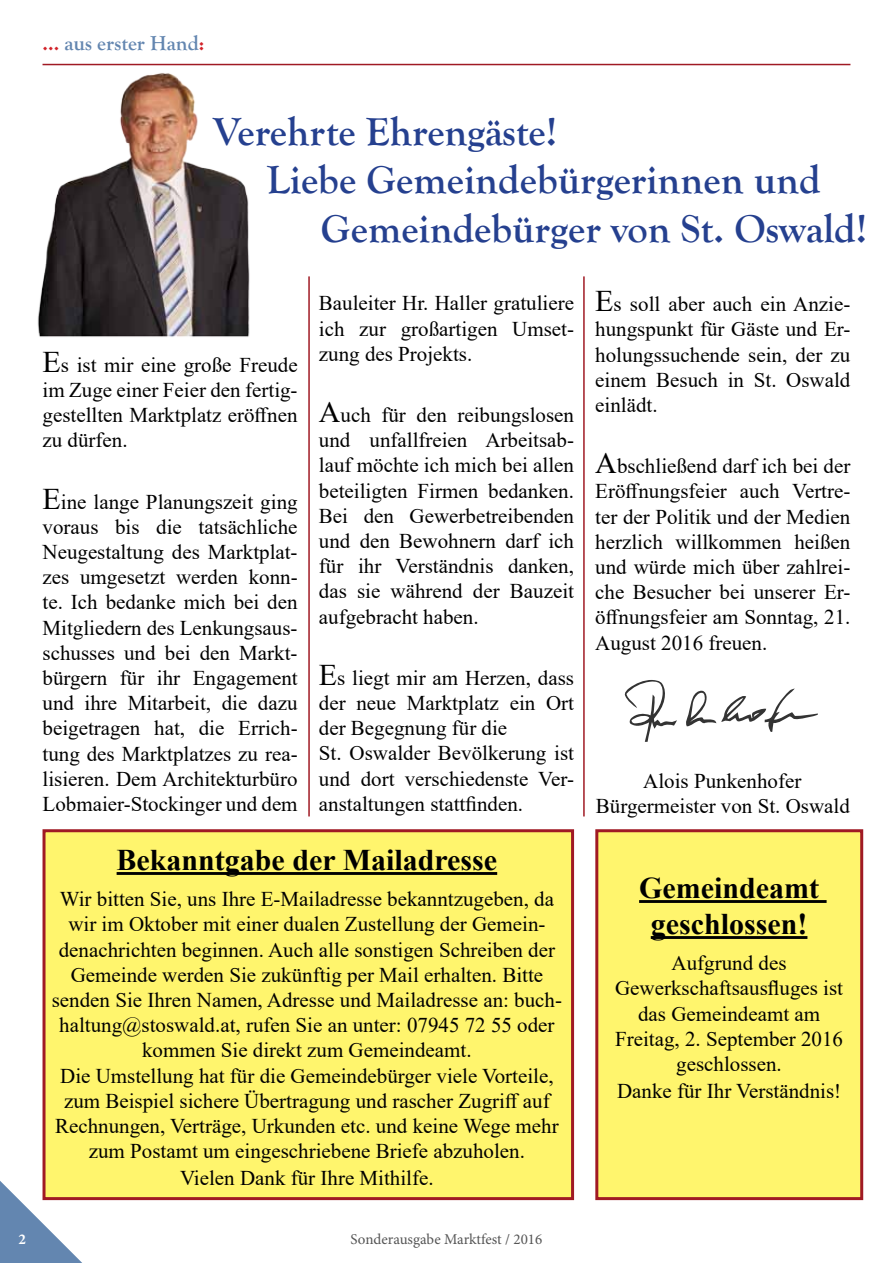
<style>
.page{position:relative;width:893px;height:1263px;background:#fff}
.page>*{position:absolute;margin:0;border:0;box-sizing:border-box;transform-origin:0 0}
.t1{font:700 40.5px "Goudy Old Style T";color:#25408f}
.t2{font:700 30px/36px "Times New Roman";color:#000;text-align:center}
.t3{font:21px/25.2px "Times New Roman";color:#000;text-align:justify}
.t4{font:700 21px "Goudy Old Style T";color:#6386b0}
.t5{font:15px "Minion Pro";color:#555}
.t6{font:700 15px "Minion Pro";color:#fff}
.s1{color:#d2232a}
.s2{font-size:30px}
</style>
<div class="page">
<svg style="left:0;top:1171px;width:89px;height:92px"></svg>
<hr style="left:43px;top:64px;width:807px;height:1px;background:#a01a24">
<img style="left:37px;top:63px;width:271px;height:274px">
<hr style="left:583px;top:276px;width:2px;height:540px;background:#a01a24">
<hr style="left:308px;top:276px;width:2px;height:540px;background:#a01a24">
<svg style="left:624px;top:680px;width:194px;height:62px"></svg>
<div style="left:595px;top:829px;width:268px;height:371px;background:#fff56d;border:3px solid #a01a24"></div>
<hr style="left:639px;top:900px;width:188px;height:3px;background:#000">
<hr style="left:651px;top:936px;width:156px;height:3px;background:#000">
<div style="left:43px;top:829px;width:531px;height:371px;background:#fff56d;border:3px solid #a01a24"></div>
<hr style="left:117px;top:872px;width:380px;height:3px;background:#000">
<p class="t4" style="left:43px;top:32px;width:163px"><span class="s1">...</span> aus erster Hand<span class="s1">:</span></p>
<h1 class="t1" style="left:213px;top:109px;width:346px">Verehrte Ehrengäste!</h1>
<h1 class="t1" style="left:267px;top:157px;width:555px">Liebe Gemeindebürgerinnen und</h1>
<h1 class="t1" style="left:321px;top:206px;width:548px">Gemeindebürger von St. Oswald!</h1>
<p class="t3" style="left:43px;top:351px;width:257px"><span class="s2">E</span>s ist mir eine große Freude im Zuge einer Feier den fertig&shy;gestellten Marktplatz eröffnen zu dürfen.</p>
<p class="t3" style="left:43px;top:488px;width:257px"><span class="s2">E</span>ine lange Planungszeit ging voraus bis die tatsächliche Neugestaltung des Marktplat&shy;zes umgesetzt werden konn&shy;te. Ich bedanke mich bei den Mitgliedern des Lenkungsaus&shy;schusses und bei den Markt&shy;bürgern für ihr Engagement und ihre Mitarbeit, die dazu beigetragen hat, die Errich&shy;tung des Marktplatzes zu rea&shy;lisieren. Dem Architekturbüro Lobmaier-Stockinger und dem</p>
<p class="t3" style="left:319px;top:290px;width:257px">Bauleiter Hr. Haller gratuliere ich zur großartigen Umset&shy;zung des Projekts.</p>
<p class="t3" style="left:319px;top:402px;width:257px"><span class="s2">A</span>uch für den reibungslosen und unfallfreien Arbeitsab&shy;lauf möchte ich mich bei allen beteiligten Firmen bedanken.<br>Bei den Gewerbetreibenden und den Bewohnern darf ich für ihr Verständnis danken, das sie während der Bauzeit aufgebracht haben.</p>
<p class="t3" style="left:319px;top:664px;width:257px;text-align:left"><span class="s2">E</span>s liegt mir am Herzen, dass der neue Marktplatz ein Ort der Begegnung für die<br>St. Oswalder Bevölkerung ist und dort verschiedenste Ver&shy;anstaltungen stattfinden.</p>
<h2 class="t2" style="left:117px;top:841px;width:382px">Bekanntgabe der Mailadresse</h2>
<p class="t3" style="left:52px;top:886px;width:512px;text-align:center">Wir bitten Sie, uns Ihre E-Mailadresse bekanntzugeben, da wir im Oktober mit einer dualen Zustellung der Gemein&shy;denachrichten beginnen. Auch alle sonstigen Schreiben der Gemeinde werden Sie zukünftig per Mail erhalten. Bitte senden Sie Ihren Namen, Adresse und Mailadresse an: buch&shy;haltung@stoswald.at, rufen Sie an unter: 07945 72 55 oder kommen Sie direkt zum Gemeindeamt.<br>Die Umstellung hat für die Gemeindebürger viele Vorteile, zum Beispiel sichere Übertragung und rascher Zugriff auf Rechnungen, Verträge, Urkunden etc. und keine Wege mehr zum Postamt um eingeschriebene Briefe abzuholen.<br>Vielen Dank für Ihre Mithilfe.</p>
<p class="t6" style="left:18px;top:1229px;width:9px">2</p>
<p class="t5" style="left:351px;top:1229px;width:193px">Sonderausgabe Marktfest / 2016</p>
<p class="t3" style="left:595px;top:291px;width:257px"><span class="s2">E</span>s soll aber auch ein Anzie&shy;hungspunkt für Gäste und Er&shy;holungssuchende sein, der zu einem Besuch in St. Oswald einlädt.</p>
<p class="t3" style="left:595px;top:453px;width:257px"><span class="s2">A</span>bschließend darf ich bei der Eröffnungsfeier auch Vertre&shy;ter der Politik und der Medien herzlich willkommen heißen und würde mich über zahlrei&shy;che Besucher bei unserer Er&shy;öffnungsfeier am Sonntag, 21.<br>August 2016 freuen.</p>
<p class="t3" style="left:596px;top:768px;width:255px;text-align:center">Alois Punkenhofer<br>Bürgermeister von St. Oswald</p>
<h2 class="t2" style="left:639px;top:869px;width:181px">Gemeindeamt geschlossen!</h2>
<p class="t3" style="left:615px;top:950px;width:230px;text-align:center">Aufgrund des<br>Gewerkschaftsausfluges ist das Gemeindeamt am<br>Freitag, 2. September 2016 geschlossen.<br>Danke für Ihr Verständnis!</p>
</div>
